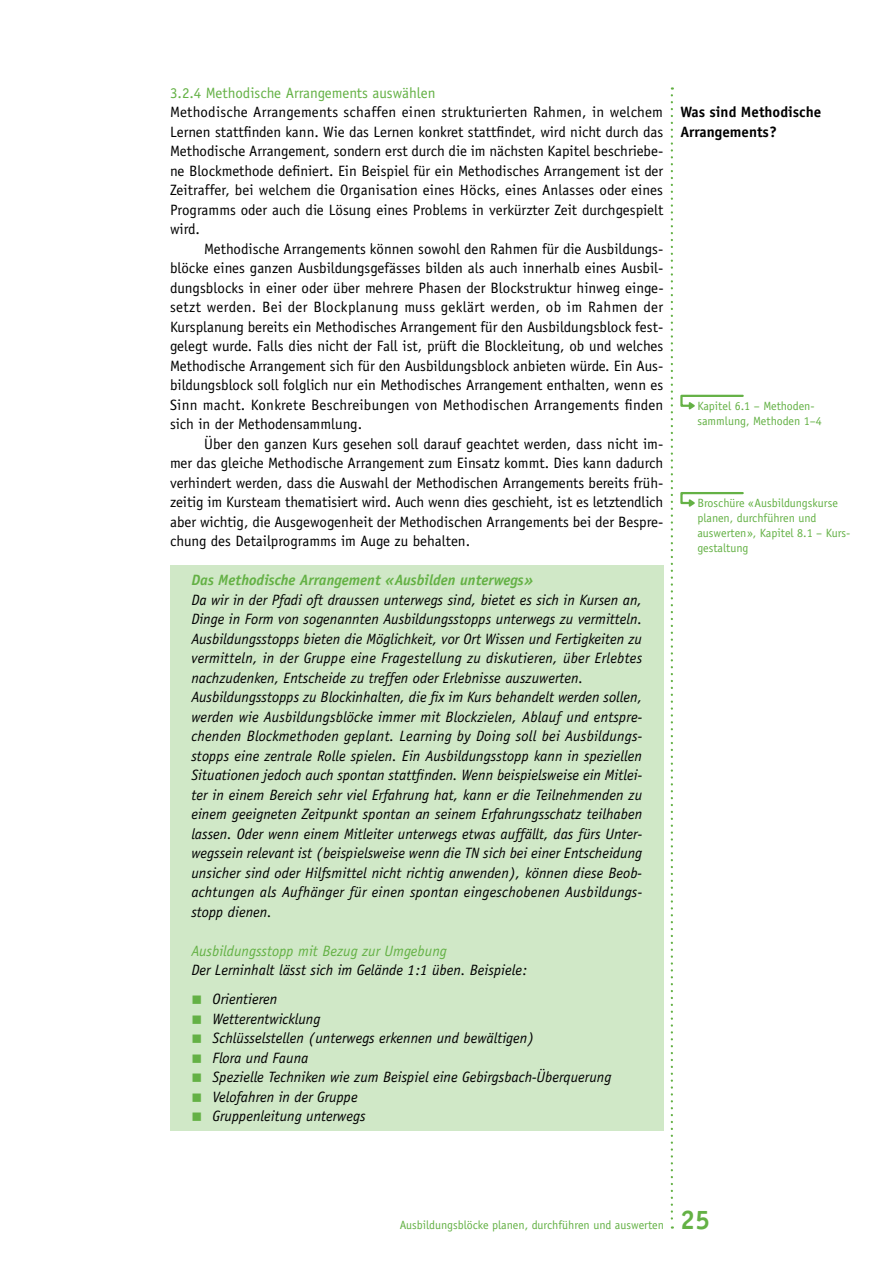
<style>
.page{position:relative;width:893px;height:1263px;background:#fff}
.page>*{position:absolute;margin:0;border:0;box-sizing:border-box;transform-origin:0 0}
.t1{font:700 27px "Officina Sans";color:#64b145}
.t2{font:15px/19.5px "Officina Sans";color:#000;text-align:justify}
.t3{font:italic 15px/19.5px "Officina Sans";color:#000}
.t4{font:italic 700 15px "Officina Sans";color:#64b145}
.t5{font:15px "Officina Sans";color:#64b145}
.t6{font:italic 15px "Officina Sans";color:#64b145}
.t7{font:700 15px/19.5px "Officina Sans";color:#000}
.t8{font:12px/15px "Officina Sans";color:#64b145}
.s1{color:#64b145}
</style>
<div class="page">
<div style="left:170px;top:565px;width:493px;height:566px;background:#d0e8c7"></div>
<svg style="left:671px;top:87px;width:2px;height:1142px"></svg>
<svg style="left:680px;top:394px;width:64px;height:15px"></svg>
<svg style="left:680px;top:492px;width:64px;height:15px"></svg>
<p class="t5" style="left:170px;top:84px;width:267px">3.2.4 Methodische Arrangements auswählen</p>
<p class="t2" style="left:170px;top:102px;width:495px">Methodische Arrangements schaffen einen strukturierten Rahmen, in welchem Lernen stattfinden kann. Wie das Lernen konkret stattfindet, wird nicht durch das Methodische Arrangement, sondern erst durch die im nächsten Kapitel beschriebe&shy;ne Blockmethode definiert. Ein Beispiel für ein Methodisches Arrangement ist der Zeitraffer, bei welchem die Organisation eines Höcks, eines Anlasses oder eines Programms oder auch die Lösung eines Problems in verkürzter Zeit durchgespielt wird.</p>
<p class="t2" style="left:170px;top:239px;width:495px;text-indent:34px">Methodische Arrangements können sowohl den Rahmen für die Ausbildungs&shy;blöcke eines ganzen Ausbildungsgefässes bilden als auch innerhalb eines Ausbil&shy;dungsblocks in einer oder über mehrere Phasen der Blockstruktur hinweg einge&shy;setzt werden. Bei der Blockplanung muss geklärt werden, ob im Rahmen der Kursplanung bereits ein Methodisches Arrangement für den Ausbildungsblock fest&shy;gelegt wurde. Falls dies nicht der Fall ist, prüft die Blockleitung, ob und welches Methodische Arrangement sich für den Ausbildungsblock anbieten würde. Ein Aus&shy;bildungsblock soll folglich nur ein Methodisches Arrangement enthalten, wenn es Sinn macht. Konkrete Beschreibungen von Methodischen Arrangements finden sich in der Methodensammlung.</p>
<p class="t2" style="left:170px;top:434px;width:495px;text-indent:34px">Über den ganzen Kurs gesehen soll darauf geachtet werden, dass nicht im&shy;mer das gleiche Methodische Arrangement zum Einsatz kommt. Dies kann dadurch verhindert werden, dass die Auswahl der Methodischen Arrangements bereits früh&shy;zeitig im Kursteam thematisiert wird. Auch wenn dies geschieht, ist es letztendlich aber wichtig, die Ausgewogenheit der Methodischen Arrangements bei der Bespre&shy;chung des Detailprogramms im Auge zu behalten.</p>
<p class="t4" style="left:191px;top:571px;width:343px">Das Methodische Arrangement «Ausbilden unterwegs»</p>
<p class="t3" style="left:191px;top:590px;width:453px">Da wir in der Pfadi oft draussen unterwegs sind, bietet es sich in Kursen an, Dinge in Form von sogenannten Ausbildungsstopps unterwegs zu vermitteln.<br>Ausbildungsstopps bieten die Möglichkeit, vor Ort Wissen und Fertigkeiten zu vermitteln, in der Gruppe eine Fragestellung zu diskutieren, über Erlebtes nachzudenken, Entscheide zu treffen oder Erlebnisse auszuwerten.<br>Ausbildungsstopps zu Blockinhalten, die fix im Kurs behandelt werden sollen, werden wie Ausbildungsblöcke immer mit Blockzielen, Ablauf und entspre&shy;chenden Blockmethoden geplant. Learning by Doing soll bei Ausbildungs&shy;stopps eine zentrale Rolle spielen. Ein Ausbildungsstopp kann in speziellen Situationen jedoch auch spontan stattfinden. Wenn beispielsweise ein Mitlei&shy;ter in einem Bereich sehr viel Erfahrung hat, kann er die Teilnehmenden zu einem geeigneten Zeitpunkt spontan an seinem Erfahrungsschatz teilhaben lassen. Oder wenn einem Mitleiter unterwegs etwas auffällt, das fürs Unter&shy;wegssein relevant ist (beispielsweise wenn die TN sich bei einer Entscheidung unsicher sind oder Hilfsmittel nicht richtig anwenden), können diese Beob&shy;achtungen als Aufhänger für einen spontan eingeschobenen Ausbildungs&shy;stopp dienen.</p>
<p class="t6" style="left:191px;top:942px;width:257px">Ausbildungsstopp mit Bezug zur Umgebung</p>
<p class="t3" style="left:191px;top:960px;width:337px">Der Lerninhalt lässt sich im Gelände 1:1 üben. Beispiele:</p>
<p class="t3" style="left:191px;top:989px;width:87px"><span class="s1">■</span> Orientieren</p>
<p class="t3" style="left:191px;top:1009px;width:131px"><span class="s1">■</span> Wetterentwicklung</p>
<p class="t3" style="left:191px;top:1028px;width:344px"><span class="s1">■</span> Schlüsselstellen (unterwegs erkennen und bewältigen)</p>
<p class="t3" style="left:191px;top:1048px;width:119px"><span class="s1">■</span> Flora und Fauna</p>
<p class="t3" style="left:191px;top:1067px;width:421px"><span class="s1">■</span> Spezielle Techniken wie zum Beispiel eine Gebirgsbach-Überquerung</p>
<p class="t3" style="left:191px;top:1087px;width:168px"><span class="s1">■</span> Velofahren in der Gruppe</p>
<p class="t3" style="left:191px;top:1106px;width:176px"><span class="s1">■</span> Gruppenleitung unterwegs</p>
<p class="t7" style="left:680px;top:102px;width:142px">Was sind Methodische<br>Arrangements?</p>
<p class="t8" style="left:697px;top:398px;width:126px">Kapitel 6.1 – Methoden&shy;sammlung, Methoden 1–4</p>
<p class="t8" style="left:697px;top:495px;width:155px">Broschüre «Ausbildungskurse planen, durchführen und auswerten», Kapitel 8.1 – Kurs&shy;gestaltung</p>
<p class="t8" style="left:400px;top:1217px;width:266px">Ausbildungsblöcke planen, durchführen und auswerten</p>
<h1 class="t1" style="left:680px;top:1202px;width:32px">25</h1>
</div>
